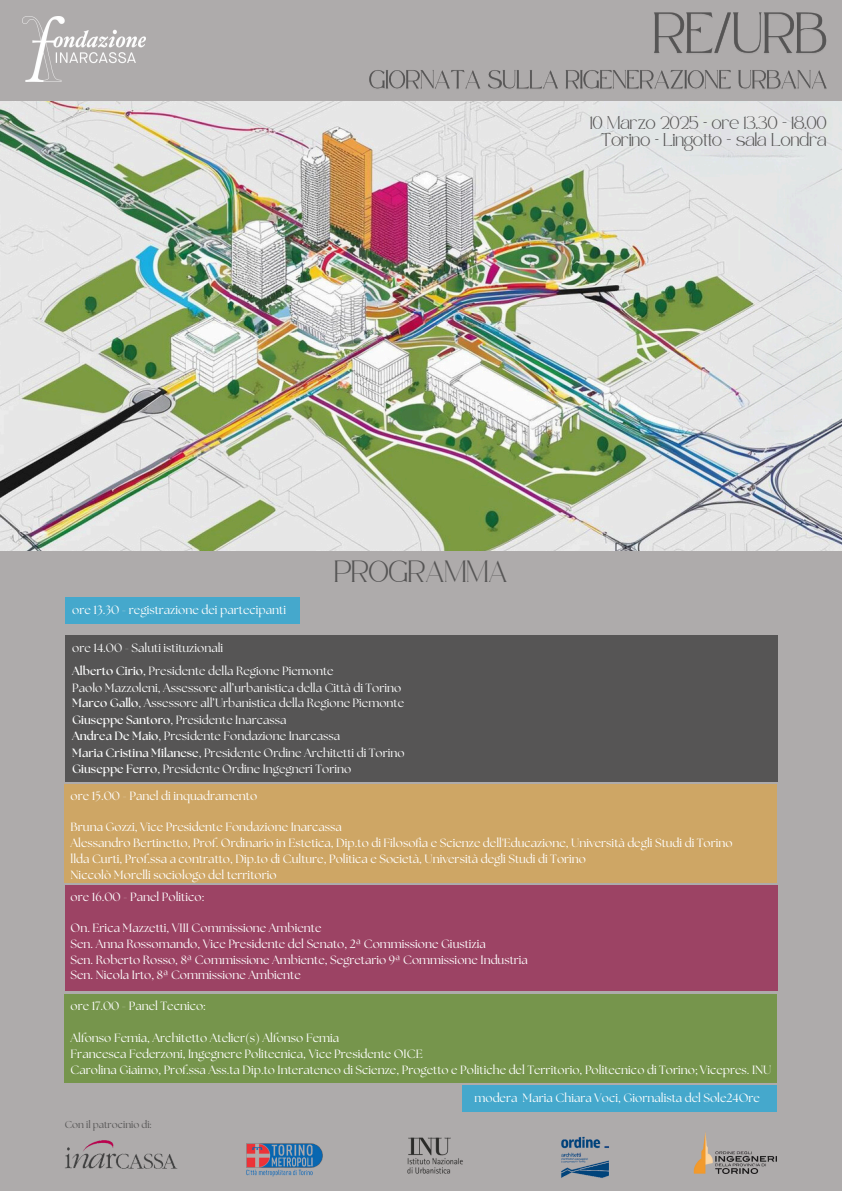
<style>
.page{position:relative;width:842px;height:1191px;background:#fff}
.page>*{position:absolute;margin:0;border:0;box-sizing:border-box;transform-origin:0 0}
.t1{font:15px "Safira March";color:#565555}
.t2{font:12px/15.8px "The Seasons";color:#fff}
.t3{font:12px/15.8px "The Seasons";color:#fefefe}
.t4{font:10px "The Seasons";color:#565555}
.t5{font:9px "Safira March";color:#565555}
.s1{font-weight:700}
</style>
<div class="page">
<div style="left:0;top:0;width:842px;height:1190px;background:#aeabab"></div>
<img style="left:0;top:101px;width:842px;height:449px">
<img style="left:22px;top:17px;width:124px;height:64px">
<img style="left:65px;top:1140px;width:112px;height:29px">
<img style="left:246px;top:1143px;width:77px;height:34px">
<img style="left:561px;top:1136px;width:48px;height:42px">
<div style="left:65px;top:635px;width:712px;height:146px;background:#565555"></div>
<div style="left:65px;top:784px;width:712px;height:98px;background:#cea665"></div>
<div style="left:65px;top:597px;width:235px;height:26px;background:#45a8cc"></div>
<div style="left:65px;top:885px;width:712px;height:106px;background:#9c4364"></div>
<div style="left:65px;top:994px;width:712px;height:88px;background:#76954c"></div>
<div style="left:462px;top:1085px;width:315px;height:26px;background:#45a8cc"></div>
<img style="left:407px;top:1137px;width:56px;height:37px">
<img style="left:694px;top:1132px;width:83px;height:41px">
<img style="left:369px;top:12px;width:458px;height:77px">
<h3 class="t5" style="left:590px;top:120px;width:238px">10 Marzo 2025 – ore 13.30 - 18.00</h3>
<h3 class="t5" style="left:601px;top:137px;width:227px">Torino – Lingotto - sala Londra</h3>
<h3 class="t3" style="left:72px;top:602px;width:215px">ore 13.30 - registrazione dei partecipanti</h3>
<h3 class="t1" style="left:334px;top:568px;width:175px">PROGRAMMA</h3>
<h3 class="t2" style="left:72px;top:637px;width:263px;line-height:22.5px">ore 14.00 - Saluti istituzionali<br><span class="s1">Alberto Cirio</span>, Presidente della Regione Piemonte</h3>
<h3 class="t2" style="left:72px;top:679px;width:334px;line-height:16.4px">Paolo Mazzoleni, Assessore all’urbanistica della Città di Torino <span class="s1">Marco Gallo</span>, Assessore all’Urbanistica della Regione Piemonte <span class="s1">Giuseppe Santoro</span>, Presidente Inarcassa<br><span class="s1">Andrea De Maio</span>, Presidente Fondazione Inarcassa<br><span class="s1">Maria Cristina Milanese</span>, Presidente Ordine Architetti di Torino <span class="s1">Giuseppe Ferro</span>, Presidente Ordine Ingegneri Torino</h3>
<p class="t2" style="left:71px;top:788px;width:188px">ore 15.00 - Panel di inquadramento</p>
<p class="t2" style="left:71px;top:820px;width:664px">Bruna Gozzi, Vice Presidente Fondazione Inarcassa<br>Alessandro Bertinetto, Prof. Ordinario in Estetica, Dip.to di Filosofia e Scienze dell'Educazione, Università degli Studi di Torino llda Curti, Prof.ssa a contratto, Dip.to di Culture, Politica e Società, Università degli Studi di Torino<br>Niccolò Morelli sociologo del territorio</p>
<h3 class="t3" style="left:71px;top:889px;width:135px">ore 16.00 - Panel Politico:</h3>
<h3 class="t3" style="left:71px;top:920px;width:459px">On. Erica Mazzetti, VIII Commissione Ambiente<br>Sen. Anna Rossomando, Vice Presidente del Senato, 2ª Commissione Giustizia<br>Sen. Roberto Rosso, 8ª Commissione Ambiente, Segretario 9ª Commissione Industria Sen. Nicola Irto, 8ª Commissione Ambiente</h3>
<p class="t2" style="left:71px;top:999px;width:136px">ore 17.00 - Panel Tecnico:</p>
<p class="t2" style="left:71px;top:1030px;width:702px">Alfonso Femia, Architetto Atelier(s) Alfonso Femia<br>Francesca Federzoni, Ingegnere Politecnica, Vice Presidente OICE<br>Carolina Giaimo, Prof.ssa Ass.ta Dip.to Interateneo di Scienze, Progetto e Politiche del Territorio, Politecnico di Torino; Vicepres. INU</p>
<h1 class="t3" style="left:474px;top:1090px;width:287px">modera Maria Chiara Voci, Giornalista del Sole24Ore</h1>
<h3 class="t4" style="left:65px;top:1119px;width:88px">Con il patrocinio di:</h3>
</div>
